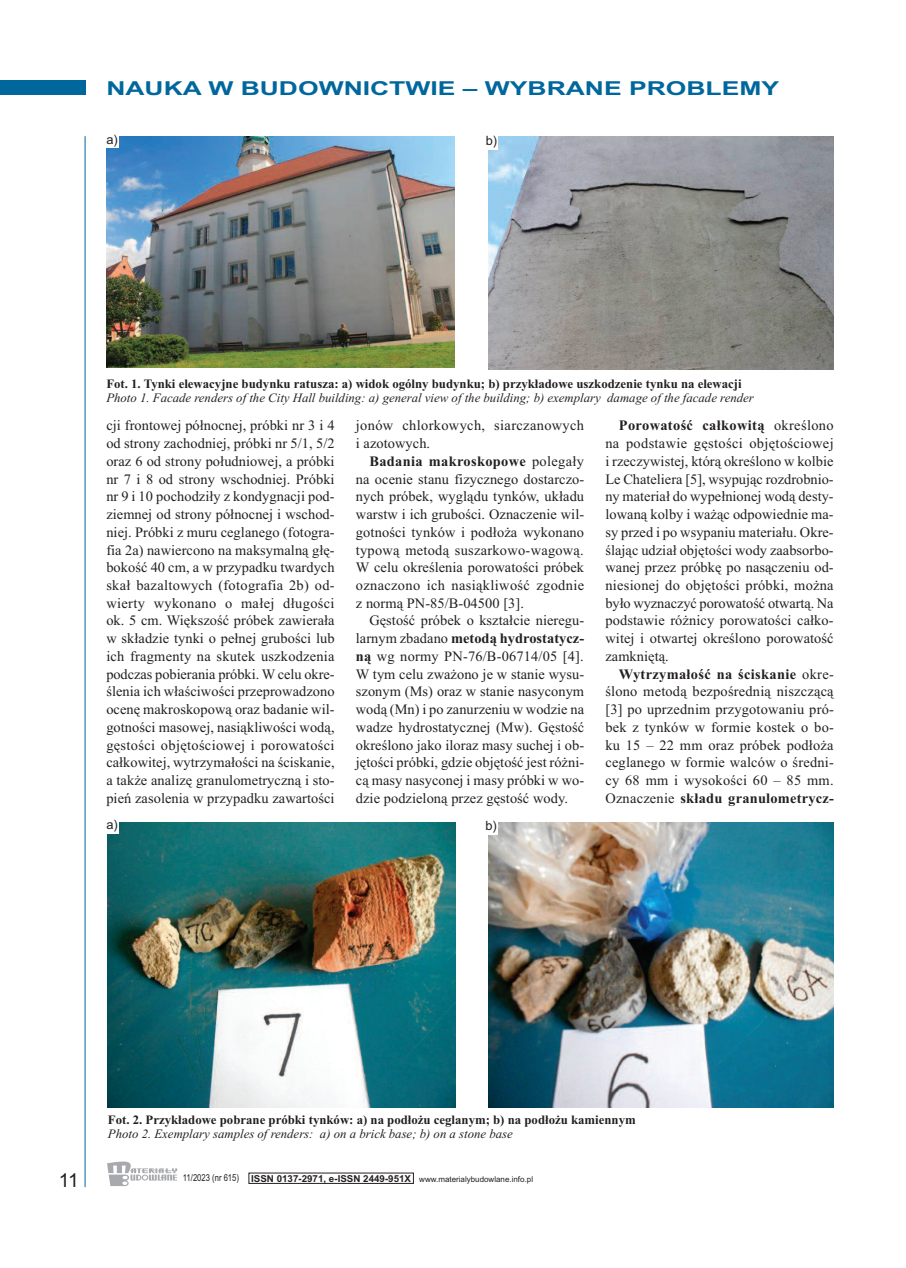
<style>
.page{position:relative;width:906px;height:1268px;background:#fff}
.page>*{position:absolute;margin:0;border:0;box-sizing:border-box;transform-origin:0 0}
.t1{font:700 19.2px "Arial";color:#00679d;scale:1.38 1}
.t2{font:19.2px "Arial";color:#231f20}
.t3{font:14.4px/17.7px "Times New Roman";letter-spacing:.005em;color:#231f20;text-align:justify}
.t4{font:14.4px/17.7px "Times New Roman";letter-spacing:.025em;color:#231f20}
.t5{font:700 12.75px "Times New Roman";color:#231f20}
.t6{font:italic 12.75px "Times New Roman";color:#231f20}
.t7{font:12.75px "Arial";color:#231f20}
.t8{font:9.6px "Arial";color:#231f20;scale:.8 1}
.t9{font:7.95px "Arial";color:#231f20}
.s1{font-weight:700}
.s2{font-weight:700;font-size:9.6px}
</style>
<div class="page">
<div style="left:0;top:81px;width:85px;height:14px;background:#00679d"></div>
<hr style="left:85px;top:136px;width:1px;height:1050px;background:#00679d">
<svg style="left:107px;top:1161px;width:70px;height:24px"></svg>
<img style="left:106px;top:136px;width:348px;height:231px">
<img style="left:488px;top:136px;width:345px;height:233px">
<div style="left:106px;top:134px;width:12px;height:14px;background:#fff"></div>
<div style="left:485px;top:136px;width:13px;height:13px;background:#fff"></div>
<img style="left:108px;top:822px;width:347px;height:285px">
<img style="left:488px;top:822px;width:345px;height:285px">
<div style="left:106px;top:820px;width:12px;height:13px;background:#fff"></div>
<div style="left:485px;top:820px;width:12px;height:14px;background:#fff"></div>
<h1 class="t1" style="left:106px;top:77px;width:489px">NAUKA W BUDOWNICTWIE – WYBRANE PROBLEMY</h1>
<p class="t7" style="left:106px;top:132px;width:13px">a)</p>
<p class="t7" style="left:485px;top:133px;width:13px">b)</p>
<p class="t5" style="left:106px;top:376px;width:637px">Fot. 1. Tynki elewacyjne budynku ratusza: a) widok ogólny budynku; b) przykładowe uszkodzenie tynku na elewacji</p>
<p class="t6" style="left:106px;top:390px;width:649px">Photo 1. Facade renders of the City Hall building: a) general view of the building; b) exemplary damage of the facade render</p>
<p class="t3" style="left:106px;top:416px;width:230px">cji frontowej północnej, próbki nr 3 i 4 od strony zachodniej, próbki nr 5/1, 5/2 oraz 6 od strony południowej, a próbki nr 7 i 8 od strony wschodniej. Próbki nr 9 i 10 pochodziły z kondygnacji pod&shy;ziemnej od strony północnej i wschod&shy;niej. Próbki z muru ceglanego (fotogra&shy;fia 2a) nawiercono na maksymalną głę&shy;bokość 40 cm, a w przypadku twardych skał bazaltowych (fotografia 2b) od&shy;wierty wykonano o małej długości ok. 5 cm. Większość próbek zawierała w składzie tynki o pełnej grubości lub ich fragmenty na skutek uszkodzenia podczas pobierania próbki. W celu okre&shy;ślenia ich właściwości przeprowadzono ocenę makroskopową oraz badanie wil&shy;gotności masowej, nasiąkliwości wodą, gęstości objętościowej i porowatości całkowitej, wytrzymałości na ściskanie, a także analizę granulometryczną i sto&shy;pień zasolenia w przypadku zawartości</p>
<p class="t4" style="left:356px;top:416px;width:230px">jonów chlorkowych, siarczanowych i azotowych.</p>
<p class="t3" style="left:356px;top:452px;width:230px;text-indent:14px"><span class="s1">Badania makroskopowe</span> polegały na ocenie stanu fizycznego dostarczo&shy;nych próbek, wyglądu tynków, układu warstw i ich grubości. Oznaczenie wil&shy;gotności tynków i podłoża wykonano typową metodą suszarkowo-wagową.<br>W celu określenia porowatości próbek oznaczono ich nasiąkliwość zgodnie z normą PN-85/B-04500 [3].</p>
<p class="t3" style="left:356px;top:611px;width:230px;text-indent:14px">Gęstość próbek o kształcie nieregu&shy;larnym zbadano <span class="s1">metodą hydrostatycz&shy;ną</span> wg normy PN-76/B-06714/05 [4].<br>W tym celu zważono je w stanie wysu&shy;szonym (Ms) oraz w stanie nasyconym wodą (Mn) i po zanurzeniu w wodzie na wadze hydrostatycznej (Mw). Gęstość określono jako iloraz masy suchej i ob&shy;jętości próbki, gdzie objętość jest różni&shy;cą masy nasyconej i masy próbki w wo&shy;dzie podzieloną przez gęstość wody.</p>
<p class="t7" style="left:106px;top:817px;width:13px">a)</p>
<p class="t7" style="left:485px;top:818px;width:13px">b)</p>
<p class="t3" style="left:605px;top:416px;width:230px;text-indent:14px"><span class="s1">Porowatość całkowitą</span> określono na podstawie gęstości objętościowej i rzeczywistej, którą określono w kolbie Le Chateliera [5], wsypując rozdrobnio&shy;ny materiał do wypełnionej wodą desty&shy;lowaną kolby i ważąc odpowiednie ma&shy;sy przed i po wsypaniu materiału. Okre&shy;ślając udział objętości wody zaabsorbo&shy;wanej przez próbkę po nasączeniu od&shy;niesionej do objętości próbki, można było wyznaczyć porowatość otwartą. Na podstawie różnicy porowatości całko&shy;witej i otwartej określono porowatość zamkniętą.</p>
<p class="t3" style="left:605px;top:664px;width:230px;text-indent:14px"><span class="s1">Wytrzymałość na ściskanie</span> okre&shy;ślono metodą bezpośrednią niszczącą [3] po uprzednim przygotowaniu pró&shy;bek z tynków w formie kostek o bo&shy;ku 15 – 22 mm oraz próbek podłoża ceglanego w formie walców o średni&shy;cy 68 mm i wysokości 60 – 85 mm.<br>Oznaczenie <span class="s1">składu granulometrycz-</span></p>
<h1 class="t2" style="left:59px;top:1168px;width:21px">11</h1>
<p class="t5" style="left:108px;top:1111px;width:529px">Fot. 2. Przykładowe pobrane próbki tynków: a) na podłożu ceglanym; b) na podłożu kamiennym</p>
<p class="t6" style="left:108px;top:1125px;width:406px">Photo 2. Exemplary samples of renders: a) on a brick base; b) on a stone base</p>
<p class="t8" style="left:183px;top:1171px;width:72px">11/2023 (nr 615)</p>
<p class="t9" style="left:251px;top:1174px;width:283px"><span class="s2">ISSN 0137-2971, e-ISSN 2449-951X</span> www.materialybudowlane.info.pl</p>
</div>
